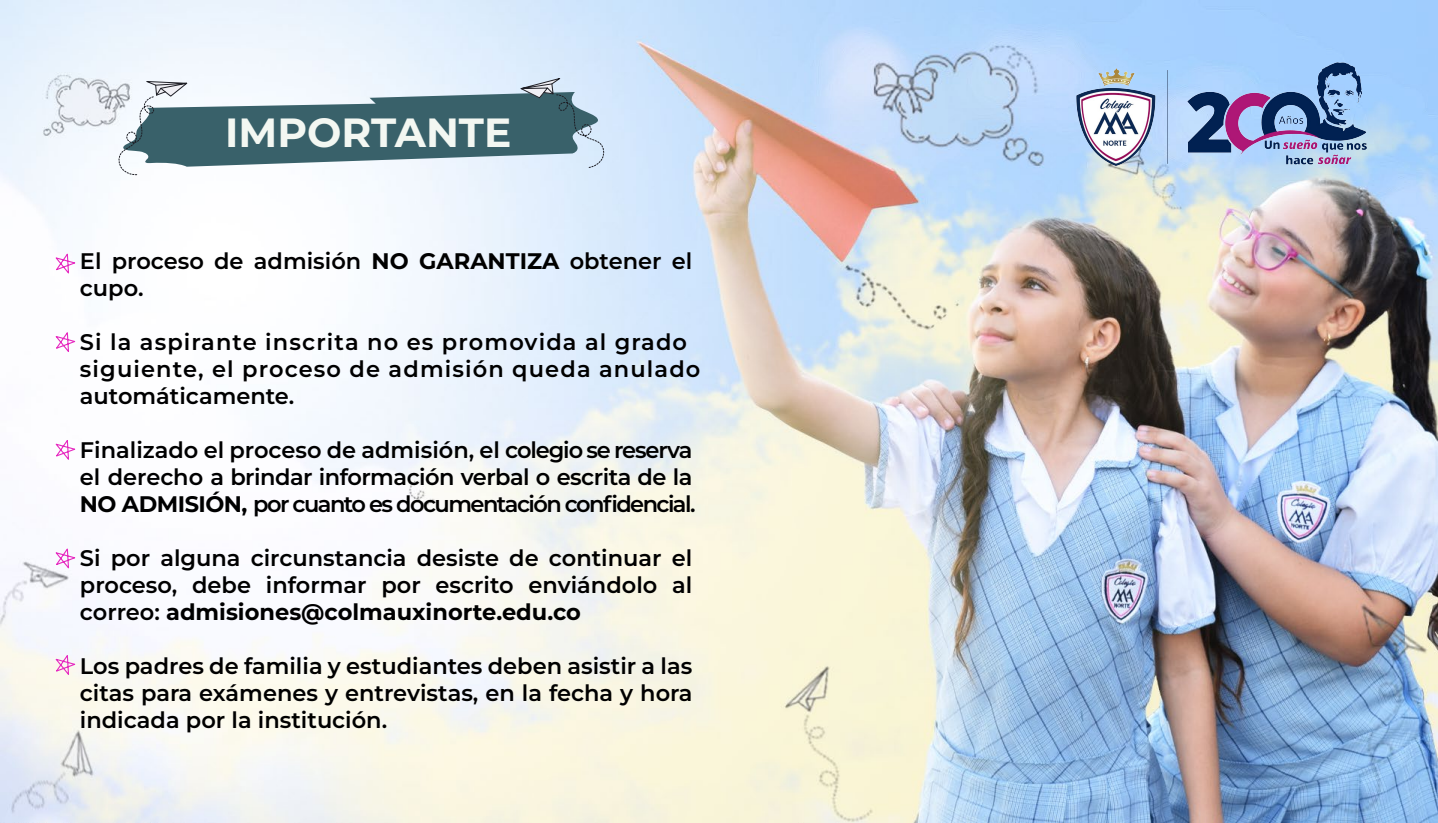
<style>
.page{position:relative;width:1438px;height:823px;background:#fff}
.page>*{position:absolute;margin:0;border:0;box-sizing:border-box;transform-origin:0 0}
.t1{font:700 40.72px "Montserrat";color:#f3f7f2}
.t2{font:600 22.5px/27px "Montserrat";color:#000;text-align:justify}
.t3{font:600 22.5px/27px "Montserrat";letter-spacing:-.02em;color:#000}
.t4{font:600 22.5px/27px "Montserrat";letter-spacing:.05em;color:#000}
.s1{font-weight:700}
</style>
<div class="page">
<img style="left:0;top:0;width:1438px;height:823px">
<img style="left:1035px;top:45px;width:368px;height:139px">
<svg style="left:53px;top:253px;width:25px;height:23px"></svg>
<svg style="left:53px;top:331px;width:25px;height:24px"></svg>
<svg style="left:53px;top:439px;width:25px;height:23px"></svg>
<svg style="left:53px;top:547px;width:25px;height:24px"></svg>
<svg style="left:53px;top:654px;width:25px;height:24px"></svg>
<svg style="left:117px;top:77px;width:488px;height:98px"></svg>
<h1 class="t1" style="left:225px;top:104px;width:288px">IMPORTANTE</h1>
<p class="t2" style="left:80px;top:247px;width:614px">El proceso de admisión <span class="s1">NO GARANTIZA</span> obtener el cupo.</p>
<p class="t4" style="left:80px;top:328px;width:622px">Si la aspirante inscrita no es promovida al grado siguiente, el proceso de admisión queda anulado automáticamente.</p>
<p class="t3" style="left:80px;top:436px;width:617px">Finalizado el proceso de admisión, el colegio se reserva el derecho a brindar información verbal o escrita de la<br><span class="s1">NO ADMISIÓN,</span> por cuanto es documentación confidencial.</p>
<p class="t2" style="left:80px;top:544px;width:614px">Si por alguna circunstancia desiste de continuar el proceso, debe informar por escrito enviándolo al correo: <span class="s1">admisiones@colmauxinorte.edu.co</span></p>
<p class="t2" style="left:80px;top:652px;width:614px">Los padres de familia y estudiantes deben asistir a las citas para exámenes y entrevistas, en la fecha y hora indicada por la institución.</p>
</div>
